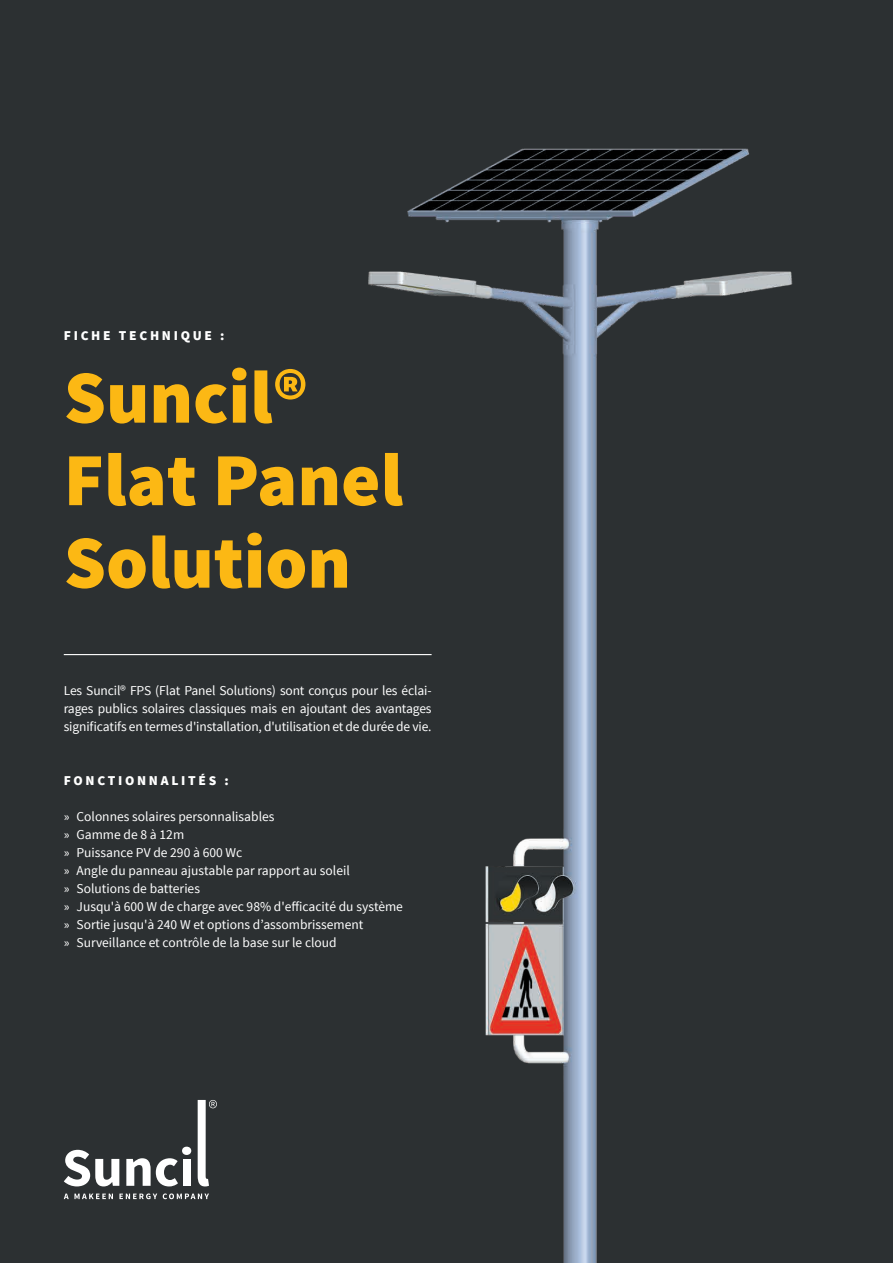
<style>
.page{position:relative;width:893px;height:1263px;background:#2c3032}
.page>*{position:absolute;margin:0;border:0;box-sizing:border-box;transform-origin:0 0}
.t1{font:900 75px/82.5px "Source Sans Pro";color:#fcb814}
.t2{font:13.5px/18px "Source Sans Pro";color:#fff;text-align:justify}
.t3{font:900 13.5px "Source Sans Pro";letter-spacing:.2em;color:#fff}
</style>
<div class="page">
<img style="left:97px;top:148px;width:696px;height:1115px">
<hr style="left:64px;top:654px;width:368px;height:1px;background:#fff">
<svg style="left:64px;top:1150px;width:55px;height:36px"></svg>
<svg style="left:126px;top:1158px;width:52px;height:28px"></svg>
<div style="left:182px;top:1147px;width:9px;height:8px;background:#fff;border-radius:50%"></div>
<div style="left:183px;top:1159px;width:8px;height:27px;background:#fff"></div>
<svg style="left:198px;top:1100px;width:19px;height:86px"></svg>
<svg style="left:64px;top:1193px;width:49px;height:6px"></svg>
<svg style="left:119px;top:1193px;width:38px;height:6px"></svg>
<svg style="left:163px;top:1193px;width:46px;height:6px"></svg>
<p class="t3" style="left:64px;top:327px;width:162px">FICHE TECHNIQUE :</p>
<h1 class="t1" style="left:64px;top:360px;width:341px">Suncil®<br>Flat Panel<br>Solution</h1>
<p class="t2" style="left:64px;top:682px;width:369px">Les Suncil® FPS (Flat Panel Solutions) sont conçus pour les éclai&shy;rages publics solaires classiques mais en ajoutant des avantages significatifs en termes d'installation, d'utilisation et de durée de vie.</p>
<p class="t3" style="left:64px;top:772px;width:167px">FONCTIONNALITÉS :</p>
<p class="t2" style="left:64px;top:808px;width:341px;text-align:left">» Colonnes solaires personnalisables<br>» Gamme de 8 à 12m<br>» Puissance PV de 290 à 600 Wc<br>» Angle du panneau ajustable par rapport au soleil<br>» Solutions de batteries<br>» Jusqu'à 600 W de charge avec 98% d'efficacité du système » Sortie jusqu'à 240 W et options d’assombrissement<br>» Surveillance et contrôle de la base sur le cloud</p>
</div>
